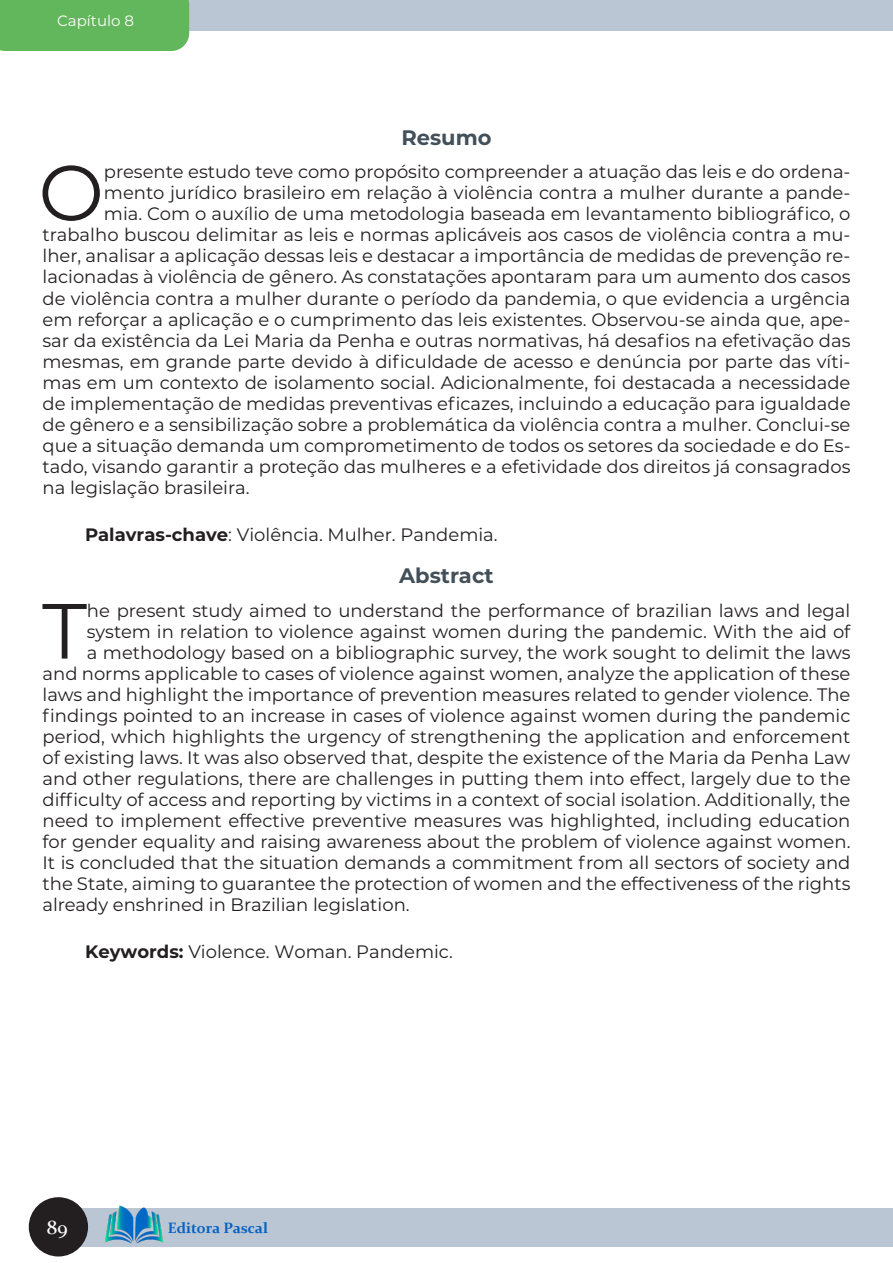
<style>
.page{position:relative;width:893px;height:1263px;background:#fff}
.page>*{position:absolute;margin:0;border:0;box-sizing:border-box;transform-origin:0 0}
.t1{font:78px "Montserrat";color:#231f20}
.t2{font:700 21px "Montserrat";color:#435059}
.t3{font:19.5px "Constantia";color:#fff}
.t4{font:18px "Montserrat";color:#231f20}
.t5{font:700 15px "Constantia";color:#0563c1}
.t6{font:15px "Montserrat";color:#fff}
.s1{font-weight:700}
</style>
<div class="page">
<div style="left:78px;top:1208px;width:815px;height:38px;background:#bbc6d4"></div>
<div style="left:29px;top:1197px;width:59px;height:59px;background:#231f20;border-radius:50%"></div>
<img style="left:105px;top:1205px;width:58px;height:38px">
<div style="left:0;top:0;width:893px;height:31px;background:#bbc6d4"></div>
<div style="left:1px;top:0;width:188px;height:51px;background:#62b65c"></div>
<img style="left:0;top:0;width:1px;height:51px">
<p class="t6" style="left:57px;top:11px;width:78px">Capítulo 8</p>
<p class="t2" style="left:401px;top:122px;width:92px">Resumo</p>
<h1 class="t1" style="left:38px;top:139px;width:67px">O</h1>
<p class="t4" style="left:104px;top:160px;width:748px">presente estudo teve como propósito compreender a atuação das leis e do ordena-</p>
<p class="t4" style="left:104px;top:181px;width:748px">mento jurídico brasileiro em relação à violência contra a mulher durante a pande-</p>
<p class="t4" style="left:104px;top:202px;width:748px">mia. Com o auxílio de uma metodologia baseada em levantamento bibliográfico, o</p>
<p class="t4" style="left:43px;top:223px;width:809px">trabalho buscou delimitar as leis e normas aplicáveis aos casos de violência contra a mu-</p>
<p class="t4" style="left:43px;top:244px;width:809px">lher, analisar a aplicação dessas leis e destacar a importância de medidas de prevenção re-</p>
<p class="t4" style="left:43px;top:265px;width:809px">lacionadas à violência de gênero. As constatações apontaram para um aumento dos casos</p>
<p class="t4" style="left:43px;top:286px;width:809px">de violência contra a mulher durante o período da pandemia, o que evidencia a urgência</p>
<p class="t4" style="left:43px;top:307px;width:809px">em reforçar a aplicação e o cumprimento das leis existentes. Observou-se ainda que, ape-</p>
<p class="t4" style="left:43px;top:328px;width:809px">sar da existência da Lei Maria da Penha e outras normativas, há desafios na efetivação das</p>
<p class="t4" style="left:43px;top:349px;width:809px">mesmas, em grande parte devido à dificuldade de acesso e denúncia por parte das víti-</p>
<p class="t4" style="left:43px;top:370px;width:809px">mas em um contexto de isolamento social. Adicionalmente, foi destacada a necessidade</p>
<p class="t4" style="left:43px;top:391px;width:809px">de implementação de medidas preventivas eficazes, incluindo a educação para igualdade</p>
<p class="t4" style="left:43px;top:412px;width:809px">de gênero e a sensibilização sobre a problemática da violência contra a mulher. Conclui-se</p>
<p class="t4" style="left:43px;top:433px;width:809px">que a situação demanda um comprometimento de todos os setores da sociedade e do Es-</p>
<p class="t4" style="left:43px;top:454px;width:809px">tado, visando garantir a proteção das mulheres e a efetividade dos direitos já consagrados</p>
<p class="t4" style="left:43px;top:475px;width:209px">na legislação brasileira.</p>
<p class="t4" style="left:85px;top:522px;width:414px"><span class="s1">Palavras-chave</span>: Violência. Mulher. Pandemia.</p>
<p class="t2" style="left:399px;top:560px;width:96px">Abstract</p>
<h1 class="t1" style="left:42px;top:577px;width:46px">T</h1>
<p class="t4" style="left:87px;top:598px;width:765px">he present study aimed to understand the performance of brazilian laws and legal</p>
<p class="t4" style="left:87px;top:619px;width:765px">system in relation to violence against women during the pandemic. With the aid of</p>
<p class="t4" style="left:87px;top:640px;width:765px">a methodology based on a bibliographic survey, the work sought to delimit the laws</p>
<p class="t4" style="left:43px;top:661px;width:809px">and norms applicable to cases of violence against women, analyze the application of these</p>
<p class="t4" style="left:43px;top:682px;width:809px">laws and highlight the importance of prevention measures related to gender violence. The</p>
<p class="t4" style="left:43px;top:703px;width:809px">findings pointed to an increase in cases of violence against women during the pandemic</p>
<p class="t4" style="left:43px;top:724px;width:809px">period, which highlights the urgency of strengthening the application and enforcement</p>
<p class="t4" style="left:43px;top:745px;width:809px">of existing laws. It was also observed that, despite the existence of the Maria da Penha Law</p>
<p class="t4" style="left:43px;top:766px;width:809px">and other regulations, there are challenges in putting them into effect, largely due to the</p>
<p class="t4" style="left:43px;top:787px;width:809px">difficulty of access and reporting by victims in a context of social isolation. Additionally, the</p>
<p class="t4" style="left:43px;top:808px;width:809px">need to implement effective preventive measures was highlighted, including education</p>
<p class="t4" style="left:43px;top:829px;width:809px">for gender equality and raising awareness about the problem of violence against women.</p>
<p class="t4" style="left:43px;top:850px;width:809px">It is concluded that the situation demands a commitment from all sectors of society and</p>
<p class="t4" style="left:43px;top:871px;width:809px">the State, aiming to guarantee the protection of women and the effectiveness of the rights</p>
<p class="t4" style="left:43px;top:892px;width:369px">already enshrined in Brazilian legislation.</p>
<p class="t4" style="left:85px;top:939px;width:369px"><span class="s1">Keywords:</span> Violence. Woman. Pandemic.</p>
<p class="t3" style="left:47px;top:1214px;width:23px">89</p>
<p class="t5" style="left:168px;top:1217px;width:101px">Editora Pascal</p>
</div>
